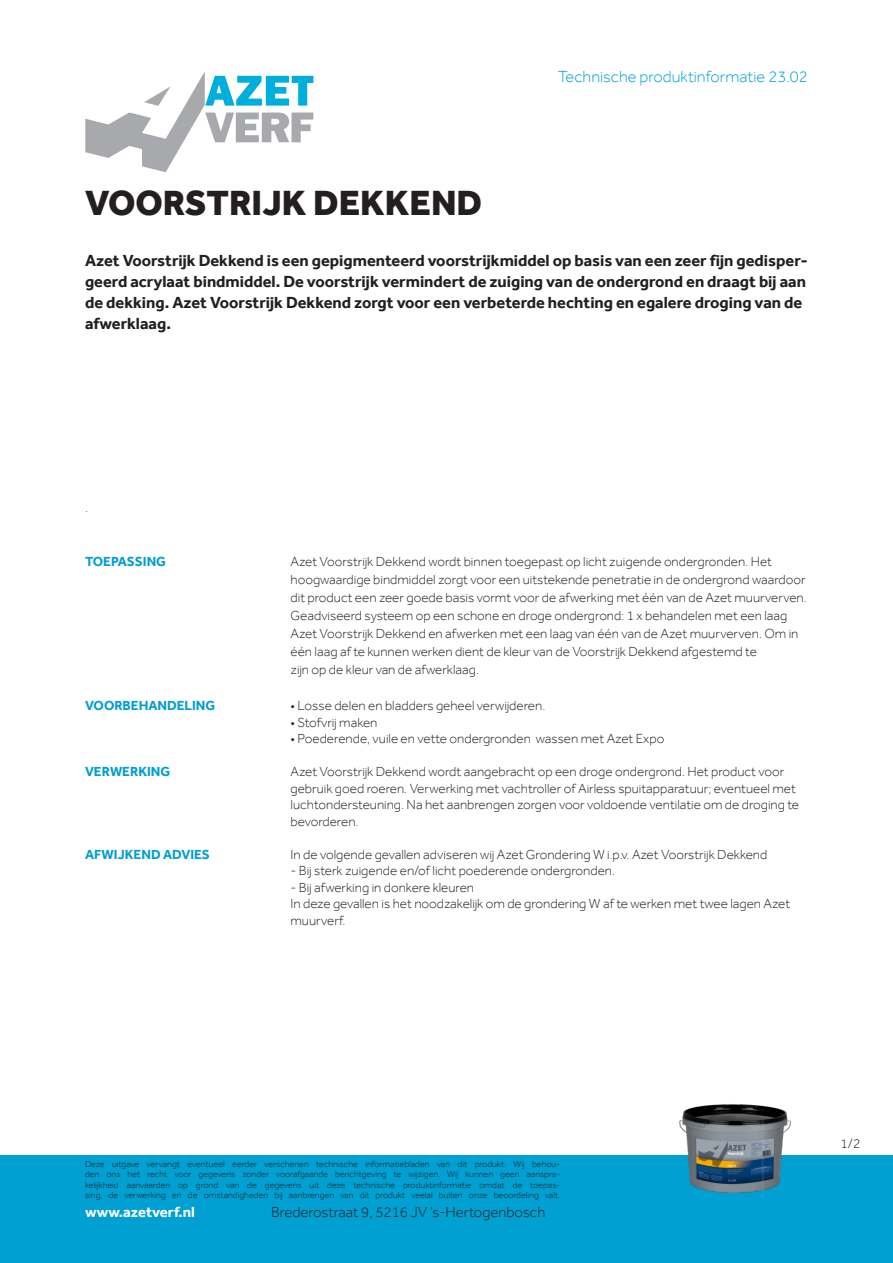
<style>
.page{position:relative;width:893px;height:1263px;background:#fff}
.page>*{position:absolute;margin:0;border:0;box-sizing:border-box;transform-origin:0 0}
.kop_product{font:800 36px "Effra";color:#231f20}
.intro_product{font:700 16.5px/21px "Effra";color:#231f20}
.nummer_rechts_boven{font:300 16.5px "Effra";color:#00a0d2}
.body{font:300 15px "Effra";color:#231f20}
.body-2{font:700 15px "Effra";color:#fff}
.body-3{font:300 13.5px "Effra";color:#231f20}
.body-4{font:700 13.5px "Effra";color:#019ed1}
.body-5{font:300 9px/10.5px "Effra";color:#231f20;text-align:justify}
</style>
<div class="page">
<div style="left:0;top:1155px;width:893px;height:108px;background:#00a0d2"></div>
<svg style="left:85px;top:71px;width:229px;height:101px"></svg>
<img style="left:679px;top:1104px;width:112px;height:94px">
<p class="nummer_rechts_boven" style="left:558px;top:66px;width:252px">Technische produktinformatie 23.02</p>
<p class="kop_product" style="left:85px;top:182px;width:399px">VOORSTRIJK DEKKEND</p>
<p class="intro_product" style="left:85px;top:250px;width:724px">Azet Voorstrijk Dekkend is een gepigmenteerd voorstrijkmiddel op basis van een zeer fijn gedisper&shy;geerd acrylaat bindmiddel. De voorstrijk vermindert de zuiging van de ondergrond en draagt bij aan de dekking. Azet Voorstrijk Dekkend zorgt voor een verbeterde hechting en egalere droging van de afwerklaag.</p>
<p class="body-3" style="left:85px;top:499px;width:4px">.</p>
<p class="body-4" style="left:85px;top:553px;width:82px">TOEPASSING</p>
<p class="body-3" style="left:291px;top:553px;width:483px">Azet Voorstrijk Dekkend wordt binnen toegepast op licht zuigende ondergronden. Het</p>
<p class="body-3" style="left:291px;top:571px;width:517px">hoogwaardige bindmiddel zorgt voor een uitstekende penetratie in de ondergrond waardoor</p>
<p class="body-3" style="left:291px;top:589px;width:518px">dit product een zeer goede basis vormt voor de afwerking met één van de Azet muurverven.</p>
<p class="body-3" style="left:291px;top:607px;width:498px">Geadviseerd systeem op een schone en droge ondergrond: 1 x behandelen met een laag</p>
<p class="body-3" style="left:291px;top:625px;width:509px">Azet Voorstrijk Dekkend en afwerken met een laag van één van de Azet muurverven. Om in</p>
<p class="body-3" style="left:291px;top:643px;width:468px">één laag af te kunnen werken dient de kleur van de Voorstrijk Dekkend afgestemd te</p>
<p class="body-3" style="left:291px;top:661px;width:190px">zijn op de kleur van de afwerklaag.</p>
<p class="body-4" style="left:85px;top:697px;width:132px">VOORBEHANDELING</p>
<p class="body-3" style="left:291px;top:697px;width:256px">• Losse delen en bladders geheel verwijderen.</p>
<p class="body-3" style="left:291px;top:714px;width:88px">• Stofvrij maken</p>
<p class="body-3" style="left:291px;top:730px;width:375px">• Poederende, vuile en vette ondergronden wassen met Azet Expo</p>
<p class="body-4" style="left:85px;top:763px;width:87px">VERWERKING</p>
<p class="body-3" style="left:291px;top:763px;width:495px">Azet Voorstrijk Dekkend wordt aangebracht op een droge ondergrond. Het product voor</p>
<p class="body-3" style="left:291px;top:780px;width:507px">gebruik goed roeren. Verwerking met vachtroller of Airless spuitapparatuur; eventueel met</p>
<p class="body-3" style="left:291px;top:796px;width:510px">luchtondersteuning. Na het aanbrengen zorgen voor voldoende ventilatie om de droging te</p>
<p class="body-3" style="left:291px;top:813px;width:69px">bevorderen.</p>
<p class="body-4" style="left:85px;top:846px;width:126px">AFWIJKEND ADVIES</p>
<p class="body-3" style="left:291px;top:846px;width:478px">In de volgende gevallen adviseren wij Azet Grondering W i.p.v. Azet Voorstrijk Dekkend</p>
<p class="body-3" style="left:291px;top:862px;width:326px">- Bij sterk zuigende en/of licht poederende ondergronden.</p>
<p class="body-3" style="left:291px;top:879px;width:185px">- Bij afwerking in donkere kleuren</p>
<p class="body-3" style="left:291px;top:895px;width:501px">In deze gevallen is het noodzakelijk om de grondering W af te werken met twee lagen Azet</p>
<p class="body-3" style="left:291px;top:912px;width:56px">muurverf.</p>
<p class="body-5" style="left:85px;top:1158px;width:477px">Deze uitgave vervangt eventueel eerder verschenen technische informatiebladen van dit produkt. Wij behou&shy;den ons het recht voor gegevens zonder voorafgaande berichtgeving te wijzigen. Wij kunnen geen aanspra&shy;kelijkheid aanvaarden op grond van de gegevens uit deze technische produktinformatie omdat de toepas&shy;sing, de verwerking en de omstandigheden bij aanbrengen van dit produkt veelal buiten onze beoordeling valt.</p>
<p class="body-2" style="left:85px;top:1203px;width:111px">www.azetverf.nl</p>
<p class="body" style="left:271px;top:1203px;width:276px">Brederostraat 9, 5216 JV ‘s-Hertogenbosch</p>
<p class="body-3" style="left:841px;top:1136px;width:21px">1/2</p>
</div>
